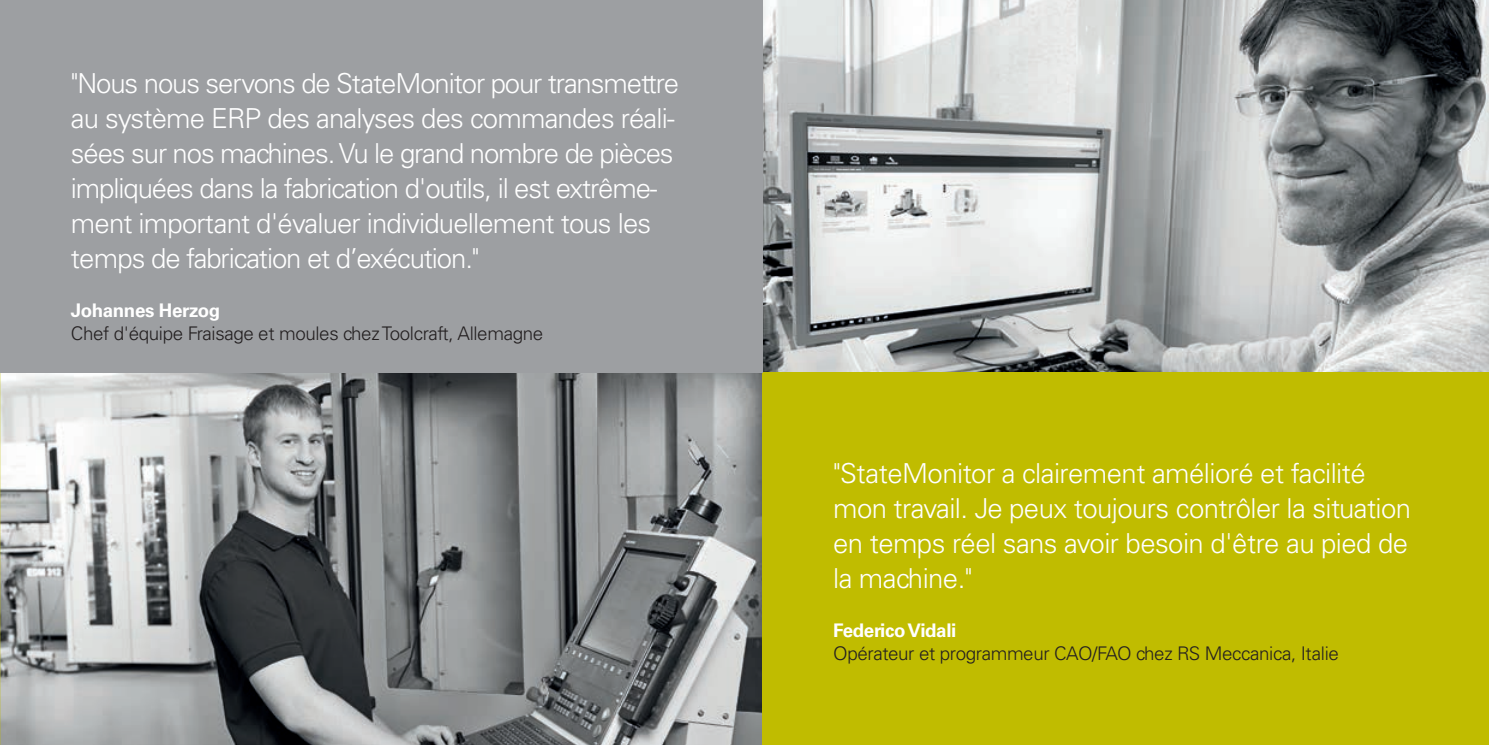
<style>
.page{position:relative;width:1489px;height:745px;background:#fff}
.page>*{position:absolute;margin:0;border:0;box-sizing:border-box;transform-origin:0 0}
.t1{font:300 27.5px/35px "Univers";letter-spacing:-.03em;color:#fff}
.t2{font:300 18.75px "Univers";letter-spacing:-.02em;color:#231f20}
.t3{font:700 18.75px "Univers";letter-spacing:-.02em;color:#fff}
</style>
<div class="page">
<img style="left:0;top:372px;width:762px;height:372px">
<img style="left:762px;top:0;width:726px;height:372px">
<div style="left:762px;top:372px;width:726px;height:372px;background:#c0bc00"></div>
<div style="left:0;top:0;width:762px;height:372px;background:#9d9fa2"></div>
<p class="t1" style="left:71px;top:65px;width:609px">"Nous nous servons de StateMonitor pour transmettre au système ERP des analyses des commandes réali&shy;sées sur nos machines. Vu le grand nombre de pièces impliquées dans la fabrication d'outils, il est extrême&shy;ment important d'évaluer individuellement tous les temps de fabrication et d’exécution."</p>
<p class="t3" style="left:71px;top:299px;width:151px">Johannes Herzog</p>
<p class="t2" style="left:71px;top:321px;width:474px">Chef d'équipe Fraisage et moules chez Toolcraft, Allemagne</p>
<p class="t1" style="left:833px;top:455px;width:579px">"StateMonitor a clairement amélioré et facilité mon travail. Je peux toujours contrôler la situation en temps réel sans avoir besoin d'être au pied de la machine."</p>
<p class="t3" style="left:833px;top:619px;width:125px">Federico Vidali</p>
<p class="t2" style="left:833px;top:641px;width:507px">Opérateur et programmeur CAO/FAO chez RS Meccanica, Italie</p>
</div>
